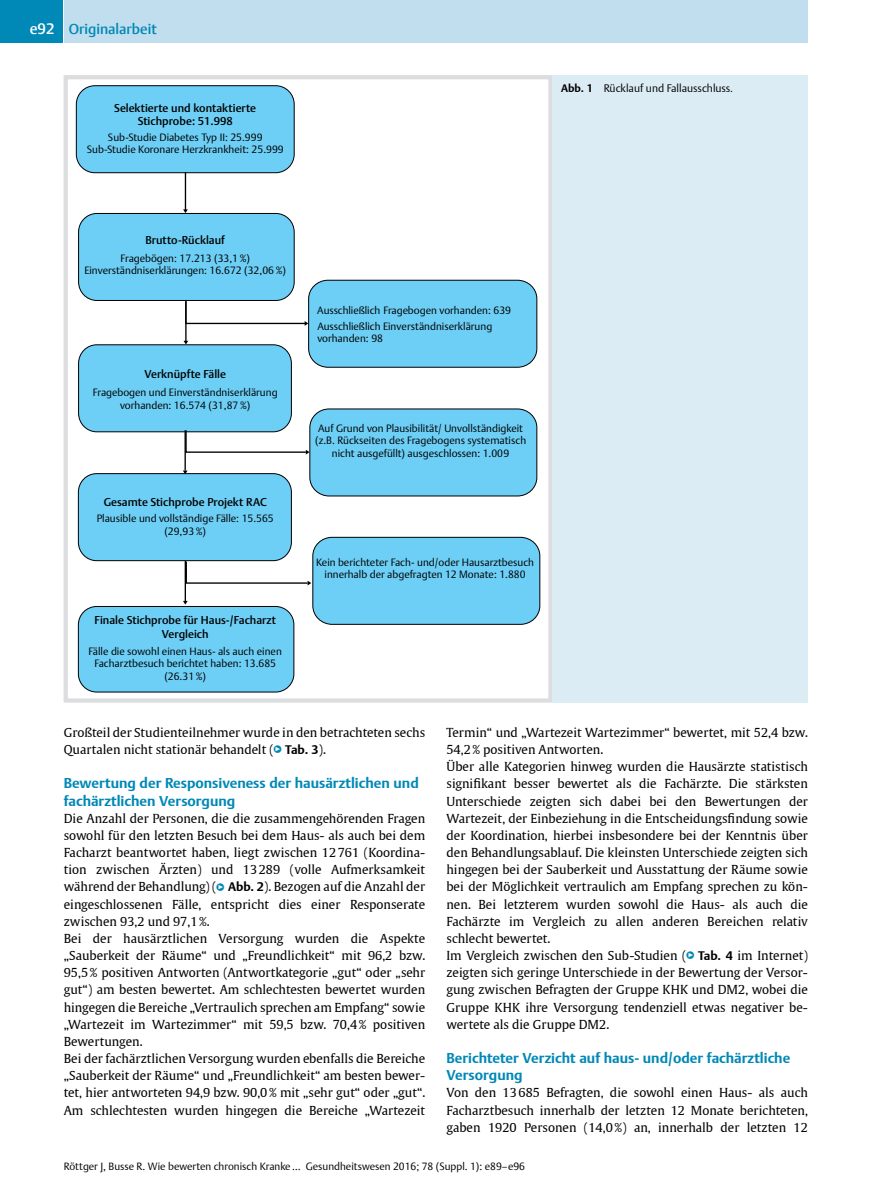
<style>
.page{position:relative;width:893px;height:1191px;background:#fff}
.page>*{position:absolute;margin:0;border:0;box-sizing:border-box;transform-origin:0 0}
.t1{font:700 14.25px/17.1px "Thieme Argo 2011";color:#0088b7}
.t2{font:500 14.25px "Thieme Argo 2011";color:#0088b7}
.t3{font:12.3px/17.1px "Thieme Gulliver 2011";color:#000}
.t4{font:500 11.25px/13.5px "Thieme Argo 2011";color:#000;text-align:center}
.t5{font:300 10.8px "Thieme Argo 2011";color:#000}
.t6{font:300 10.5px/12.6px "Thieme Argo 2011";color:#000;text-align:center}
.s1{font-size:15px;color:#fff}
.s2{font-weight:700}
.s3{font-style:italic}
.s4{font-family:"Thieme Argo 2011";font-weight:300;font-size:13.8px;color:#0088b7}
.s5{font-family:"Thieme Argo 2011";font-weight:300;font-size:7.8px;color:#fff}
.s6{font-family:"Thieme Argo 2011";font-weight:700}
</style>
<div class="page">
<div style="left:64px;top:0;width:744px;height:43px;background:#c0deed"></div>
<div style="left:0;top:0;width:63px;height:43px;background:#0088b7"></div>
<svg style="left:64px;top:75px;width:489px;height:627px"></svg>
<div style="left:553px;top:75px;width:255px;height:627px;background:#dcecf5"></div>
<p class="t2" style="left:30px;top:20px;width:129px"><span class="s1">e92</span> Originalarbeit</p>
<p class="t4" style="left:114px;top:101px;width:143px">Selektierte und kontaktierte<br>Stichprobe: 51.998</p>
<p class="t6" style="left:87px;top:130px;width:198px">Sub-Studie Diabetes Typ II: 25.999<br>Sub-Studie Koronare Herzkrankheit: 25.999</p>
<p class="t5" style="left:561px;top:81px;width:174px"><span class="s2">Abb. 1</span> Rücklauf und Fallausschluss<span class="s3">.</span></p>
<p class="t4" style="left:145px;top:233px;width:81px">Brutto-Rücklauf</p>
<p class="t6" style="left:84px;top:251px;width:203px">Fragebögen: 17.213 (33,1%)<br>Einverständniserklärungen: 16.672 (32,06 %)</p>
<p class="t4" style="left:144px;top:367px;width:83px">Verknüpfte Fälle</p>
<p class="t6" style="left:93px;top:386px;width:186px">Fragebogen und Einverständniserklärung vorhanden: 16.574 (31,87%)</p>
<p class="t4" style="left:104px;top:494px;width:165px">Gesamte Stichprobe Projekt RAC</p>
<p class="t6" style="left:97px;top:512px;width:179px">Plausible und vollständige Fälle: 15.565 (29,93%)</p>
<p class="t4" style="left:95px;top:613px;width:183px">Finale Stichprobe für Haus-/Facharzt<br>Vergleich</p>
<p class="t6" style="left:89px;top:644px;width:195px">Fälle die sowohl einen Haus- als auch einen<br>Facharztbesuch berichtet haben: 13.685 (26.31%)</p>
<p class="t6" style="left:317px;top:302px;width:195px;line-height:15.6px;text-align:left">Ausschließlich Fragebogen vorhanden: 639<br>Ausschließlich Einverständniserklärung</p>
<p class="t6" style="left:317px;top:332px;width:67px">vorhanden: 98</p>
<p class="t6" style="left:315px;top:421px;width:213px">Auf Grund von Plausibilität/ Unvollständigkeit (z.B. Rückseiten des Fragebogens systematisch nicht ausgefüllt) ausgeschlossen: 1.009</p>
<p class="t6" style="left:316px;top:555px;width:220px">Kein berichteter Fach- und/oder Hausarztbesuch innerhalb der abgefragten 12 Monate: 1.880</p>
<p class="t3" style="left:64px;top:723px;width:363px">Großteil der Studienteilnehmer wurde in den betrachteten sechs<br>Quartalen nicht stationär behandelt (<span class="s4">●</span><span class="s5">▶</span> <span class="s6">Tab. 3</span>).</p>
<p class="t1" style="left:64px;top:774px;width:356px">Bewertung der Responsiveness der hausärztlichen und fachärztlichen Versorgung</p>
<p class="t3" style="left:64px;top:809px;width:363px">Die Anzahl der Personen, die die zusammengehörenden Fragen sowohl für den letzten Besuch bei dem Haus- als auch bei dem Facharzt beantwortet haben, liegt zwischen 12761 (Koordina&shy;tion zwischen Ärzten) und 13289 (volle Aufmerksamkeit während der Behandlung) (<span class="s4">●</span><span class="s5">▶</span> <span class="s6">Abb. 2</span>). Bezogen auf die Anzahl der eingeschlossenen Fälle, entspricht dies einer Responserate zwischen 93,2 und 97,1%.<br>Bei der hausärztlichen Versorgung wurden die Aspekte „Sauberkeit der Räume“ und „Freundlichkeit“ mit 96,2 bzw.<br>95,5% positiven Antworten (Antwortkategorie „gut“ oder „sehr gut“) am besten bewertet. Am schlechtesten bewertet wurden hingegen die Bereiche „Vertraulich sprechen am Empfang“ sowie „Wartezeit im Wartezimmer“ mit 59,5 bzw. 70,4% positiven Bewertungen.<br>Bei der fachärztlichen Versorgung wurden ebenfalls die Bereiche „Sauberkeit der Räume“ und „Freundlichkeit“ am besten bewer&shy;tet, hier antworteten 94,9 bzw. 90,0% mit „sehr gut“ oder „gut“.<br>Am schlechtesten wurden hingegen die Bereiche „Wartezeit</p>
<p class="t3" style="left:446px;top:723px;width:363px">Termin“ und „Wartezeit Wartezimmer“ bewertet, mit 52,4 bzw.<br>54,2% positiven Antworten.<br>Über alle Kategorien hinweg wurden die Hausärzte statistisch signifikant besser bewertet als die Fachärzte. Die stärksten Unterschiede zeigten sich dabei bei den Bewertungen der Wartezeit, der Einbeziehung in die Entscheidungsfindung sowie der Koordination, hierbei insbesondere bei der Kenntnis über den Behandlungsablauf. Die kleinsten Unterschiede zeigten sich hingegen bei der Sauberkeit und Ausstattung der Räume sowie bei der Möglichkeit vertraulich am Empfang sprechen zu kön&shy;nen. Bei letzterem wurden sowohl die Haus- als auch die Fachärzte im Vergleich zu allen anderen Bereichen relativ schlecht bewertet.<br>Im Vergleich zwischen den Sub-Studien (<span class="s4">●</span><span class="s5">▶</span> <span class="s6">Tab. 4</span> im Internet) zeigten sich geringe Unterschiede in der Bewertung der Versor&shy;gung zwischen Befragten der Gruppe KHK und DM2, wobei die Gruppe KHK ihre Versorgung tendenziell etwas negativer be&shy;wertete als die Gruppe DM2.</p>
<p class="t1" style="left:446px;top:1049px;width:345px">Berichteter Verzicht auf haus- und/oder fachärztliche<br>Versorgung</p>
<p class="t3" style="left:446px;top:1083px;width:363px;text-align:justify">Von den 13685 Befragten, die sowohl einen Haus- als auch Facharztbesuch innerhalb der letzten 12 Monate berichteten, gaben 1920 Personen (14,0%) an, innerhalb der letzten 12</p>
<p class="t6" style="left:64px;top:1159px;width:463px">Röttger J, Busse R. Wie bewerten chronisch Kranke… Gesundheitswesen 2016; 78 (Suppl. 1): e89–e96</p>
</div>
